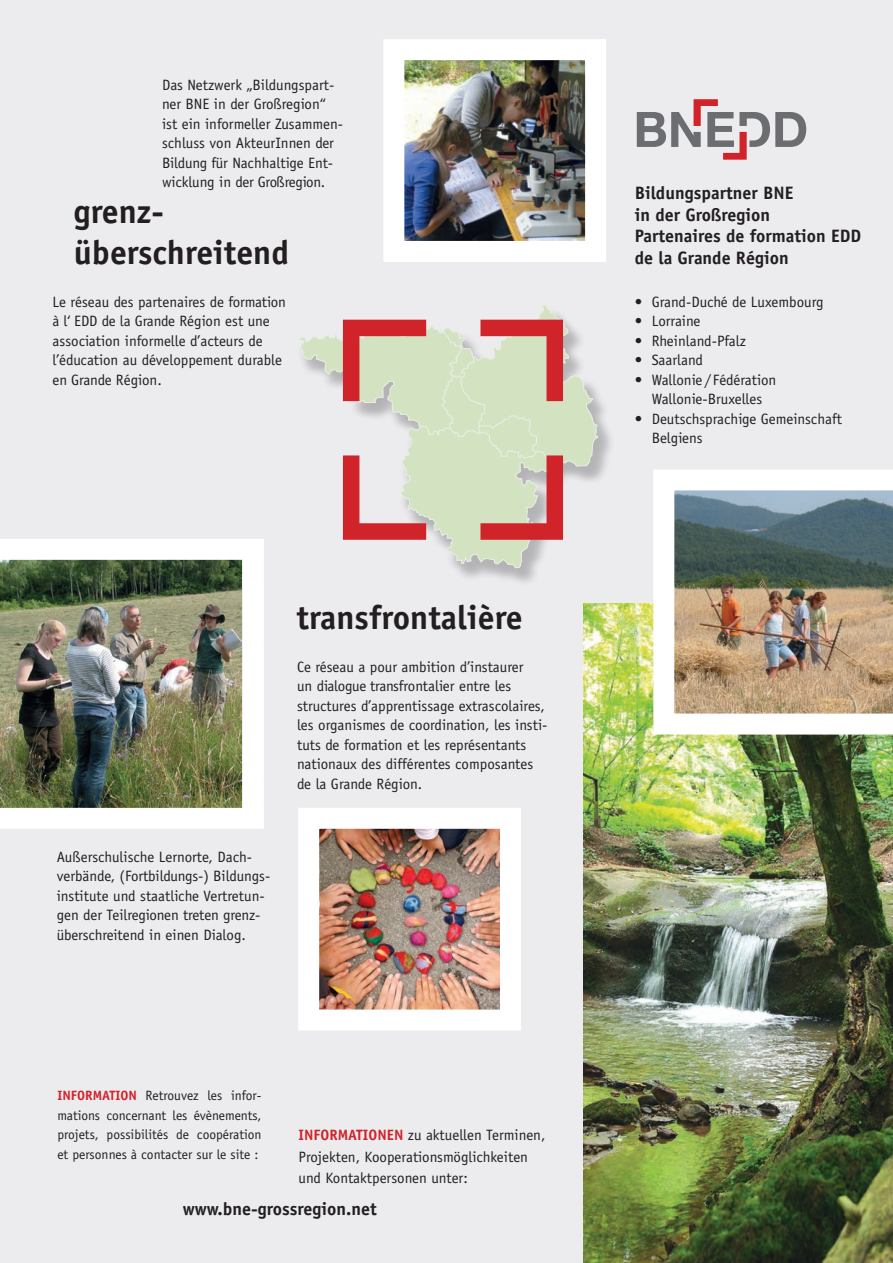
<style>
.page{position:relative;width:893px;height:1263px;background:#ececee}
.page>*{position:absolute;margin:0;border:0;box-sizing:border-box;transform-origin:0 0}
.t1{font:700 33.75px/40.5px "Officina Sans Std";color:#231f20}
.t2{font:700 18px/21.6px "Officina Sans Std";color:#231f20}
.t3{font:15px/19.5px "Officina Sans Std";color:#231f20}
.t4{font:13.5px/19.5px "Officina Sans Std";color:#231f20;text-align:justify}
.s1{font-weight:700;color:#d1232a}
</style>
<div class="page">
<img style="left:0;top:539px;width:264px;height:290px">
<img style="left:584px;top:604px;width:309px;height:659px">
<img style="left:653px;top:470px;width:240px;height:264px">
<img style="left:320px;top:830px;width:179px;height:178px">
<div style="left:298px;top:808px;width:223px;height:222px;border:21px solid #fff"></div>
<svg style="left:637px;top:99px;width:169px;height:61px"></svg>
<div style="left:301px;top:307px;width:315px;height:279px;background:#231f20;opacity:.75"></div>
<svg style="left:299px;top:305px;width:300px;height:264px"></svg>
<img style="left:405px;top:61px;width:179px;height:179px">
<div style="left:383px;top:39px;width:223px;height:223px;border:21px solid #fff"></div>
<svg style="left:343px;top:320px;width:220px;height:220px;fill:#d3e3c2"></svg>
<p class="t3" style="left:162px;top:75px;width:183px">Das Netzwerk „Bildungspart&shy;ner BNE in der Großregion“ ist ein informeller Zusammen&shy;schluss von AkteurInnen der<br>Bildung für Nachhaltige Ent&shy;wicklung in der Großregion.</p>
<h1 class="t1" style="left:74px;top:191px;width:217px">grenz&shy;überschreitend</h1>
<p class="t3" style="left:53px;top:292px;width:235px">Le réseau des partenaires de formation à l‘ EDD de la Grande Région est une association informelle d’acteurs de l’éducation au développement durable en Grande Région.</p>
<p class="t3" style="left:57px;top:847px;width:215px">Außerschulische Lernorte, Dach&shy;verbände, (Fortbildungs-) Bildungs&shy;institute und staatliche Vertretun&shy;gen der Teilregionen treten grenz&shy;überschreitend in einen Dialog.</p>
<h1 class="t1" style="left:297px;top:596px;width:228px">transfrontalière</h1>
<p class="t3" style="left:297px;top:657px;width:252px">Ce réseau a pour ambition d’instaurer<br>un dialogue transfrontalier entre les structures d’apprentissage extrascolaires, les organismes de coordination, les insti&shy;tuts de formation et les représentants nationaux des différentes composantes de la Grande Région.</p>
<p class="t4" style="left:57px;top:1086px;width:206px"><span class="s1">INFORMATION</span> Retrouvez les infor&shy;mations concernant les évènements, projets, possibilités de coopération et personnes à contacter sur le site :</p>
<p class="t3" style="left:298px;top:1124px;width:248px;line-height:21.6px"><span class="s1">INFORMATIONEN</span> zu aktuellen Terminen,<br>Projekten, Kooperationsmöglichkeiten und Kontaktpersonen unter:</p>
<p class="t2" style="left:183px;top:1197px;width:196px">www.bne-grossregion.net</p>
<p class="t2" style="left:635px;top:182px;width:228px">Bildungspartner BNE<br>in der Großregion<br>Partenaires de formation EDD de la Grande Région</p>
<p class="t3" style="left:635px;top:292px;width:191px">• Grand-Duché de Luxembourg</p>
<p class="t3" style="left:635px;top:311px;width:67px">• Lorraine</p>
<p class="t3" style="left:635px;top:331px;width:113px">• Rheinland-Pfalz</p>
<p class="t3" style="left:635px;top:350px;width:70px">• Saarland</p>
<p class="t3" style="left:635px;top:370px;width:143px;text-align:center">• Wallonie / Fédération<br>Wallonie-Bruxelles</p>
<p class="t3" style="left:652px;top:409px;width:192px;text-indent:-17px">• Deutschsprachige Gemeinschaft<br>Belgiens</p>
</div>
